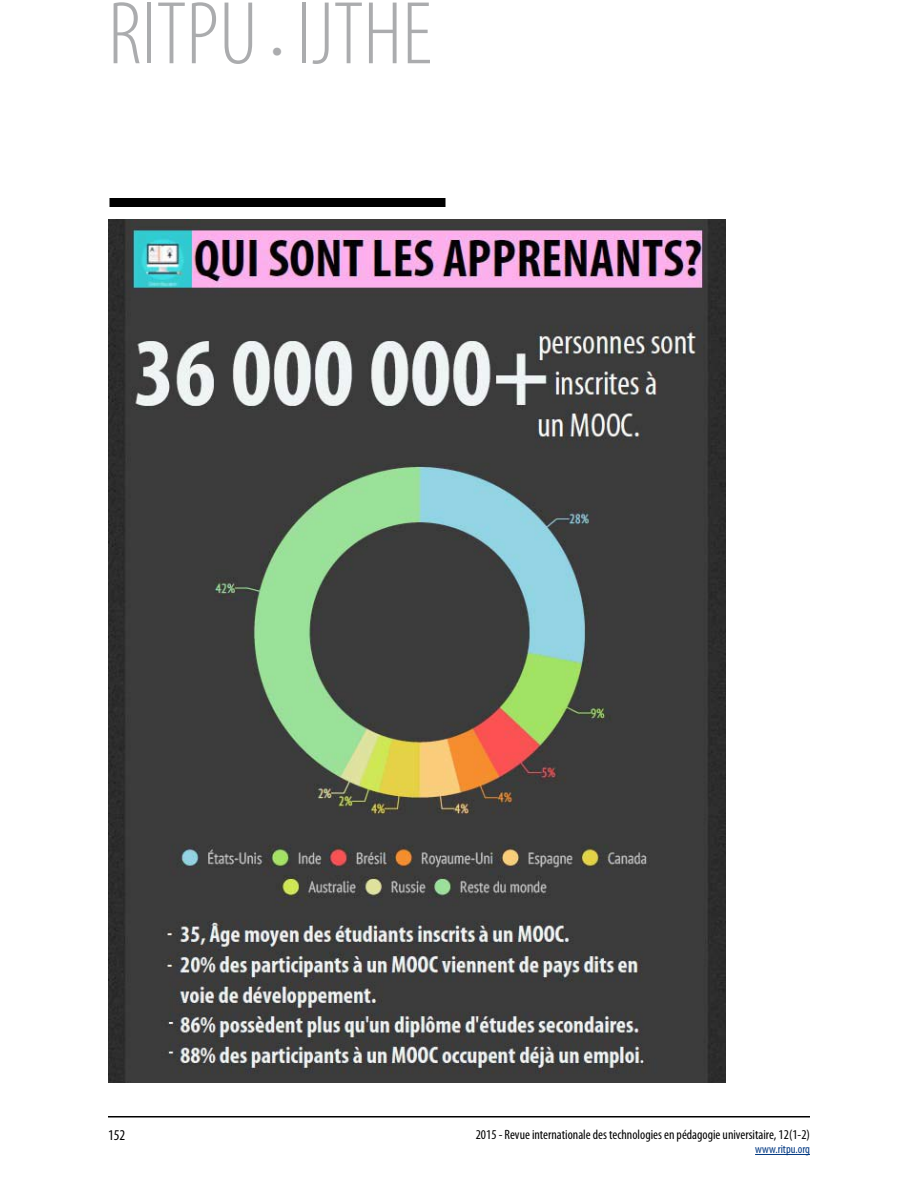
<style>
.page{position:relative;width:918px;height:1188px;background:#fff}
.page>*{position:absolute;margin:0;border:0;box-sizing:border-box;transform-origin:0 0}
.t1{font:300 condensed 90px "Myriad Pro";color:#abacae}
.t2{font:condensed 15px "Myriad Pro";color:#000}
.t3{font:condensed 13.5px "Myriad Pro";color:#000}
.t4{font:condensed 12px "Myriad Pro";color:#003882}
.s1{font-size:45px}
</style>
<div class="page">
<hr style="left:755px;top:1154px;width:55px;height:1px;background:#003882">
<hr style="left:108px;top:1116px;width:702px;height:2px;background:#000">
<div style="left:110px;top:198px;width:336px;height:9px;background:#000"></div>
<img style="left:108px;top:220px;width:617px;height:863px">
<h1 class="t1" style="left:108px;top:-20px;width:325px">RITPU <span class="s1">•</span> IJTHE</h1>
<p class="t2" style="left:108px;top:1126px;width:19px">152</p>
<p class="t3" style="left:476px;top:1126px;width:336px">2015 - Revue internationale des technologies en pédagogie universitaire, 12(1-2)</p>
<p class="t4" style="left:755px;top:1142px;width:56px">www.ritpu.org</p>
</div>
